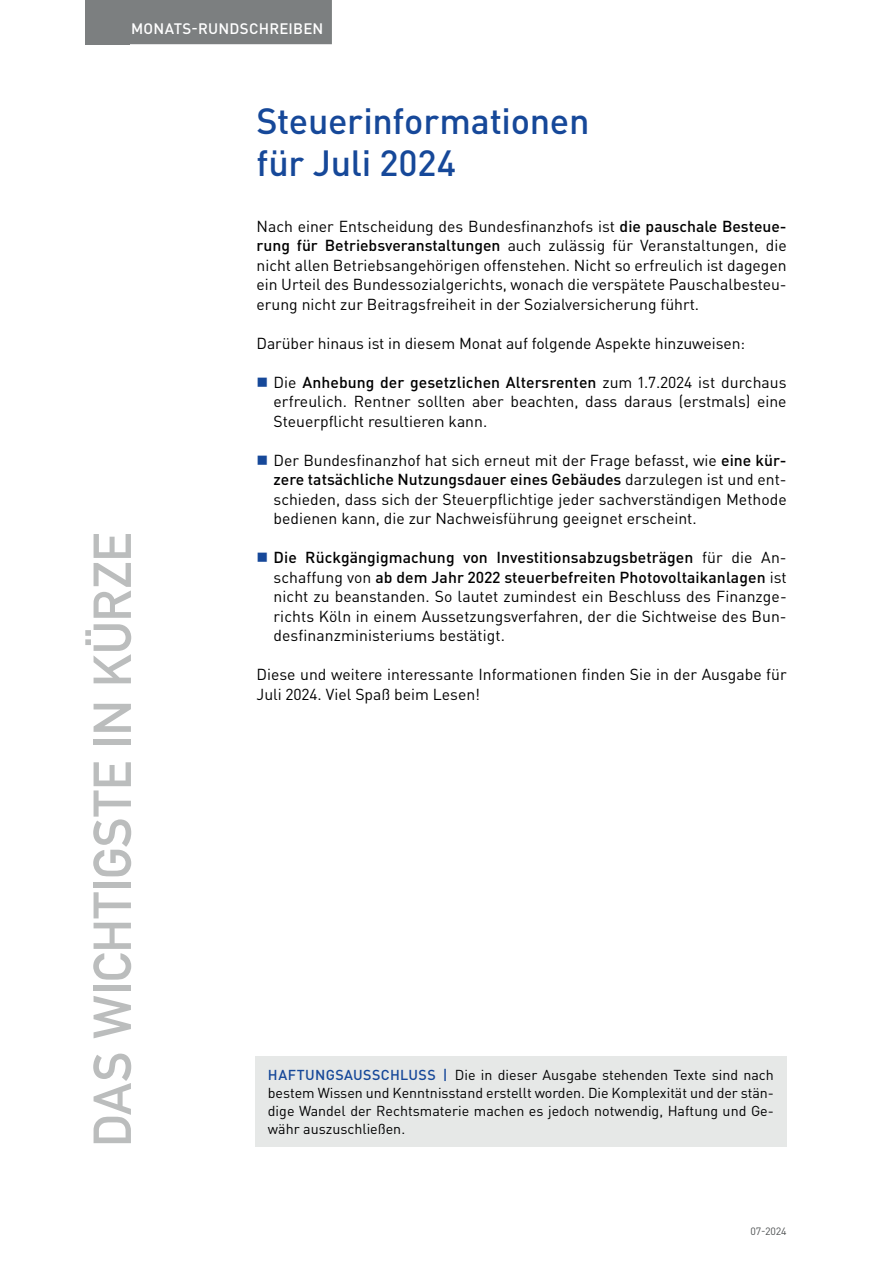
<style>
.page{position:relative;width:893px;height:1263px;background:#fff}
.page>*{position:absolute;margin:0;border:0;box-sizing:border-box;transform-origin:0 0}
.t1{font:52.5px "DIN Mittelschrift Std";color:#bbbdbd}
.t2{font:500 36px/42px "DIN Pro";letter-spacing:-.01em;color:#164899}
.t3{font:15.75px/19.5px "DIN Pro";color:#000001;text-align:justify}
.t4{font:500 15px "DIN Pro";letter-spacing:.015em;color:#fff}
.t5{font:14.25px/18px "DIN Pro";color:#000001;text-align:justify}
.t6{font:10.5px "DIN Pro";color:#4f5253}
.s1{font-weight:500}
.s2{font-weight:500;color:#164899}
</style>
<div class="page">
<div style="left:85px;top:0;width:45px;height:44px;background:#7c7f80"></div>
<div style="left:122px;top:0;width:210px;height:44px;background:#7c7f80"></div>
<div style="left:255px;top:1057px;width:532px;height:90px;background:#e6e8e7"></div>
<p class="t4" style="left:131px;top:18px;width:194px">MONATS-RUNDSCHREIBEN</p>
<h1 class="t1" style="left:82px;top:1147px;width:616px;rotate:-90deg">DAS WICHTIGSTE IN KÜRZE</h1>
<h2 class="t2" style="left:257px;top:99px;width:334px">Steuerinformationen für Juli 2024</h2>
<p class="t3" style="left:257px;top:216px;width:532px">Nach einer Entscheidung des Bundesfinanzhofs ist <span class="s1">die pauschale Besteue&shy;rung für Betriebsveranstaltungen</span> auch zulässig für Veranstaltungen, die nicht allen Betriebsangehörigen offenstehen. Nicht so erfreulich ist dagegen ein Urteil des Bundessozialgerichts, wonach die verspätete Pauschalbesteu&shy;erung nicht zur Beitragsfreiheit in der Sozialversicherung führt.</p>
<p class="t3" style="left:257px;top:333px;width:490px">Darüber hinaus ist in diesem Monat auf folgende Aspekte hinzuweisen:</p>
<p class="t3" style="left:274px;top:372px;width:515px">Die <span class="s1">Anhebung der gesetzlichen Altersrenten</span> zum 1.7.2024 ist durchaus erfreulich. Rentner sollten aber beachten, dass daraus (erstmals) eine Steuerpflicht resultieren kann.</p>
<p class="t3" style="left:274px;top:450px;width:515px">Der Bundesfinanzhof hat sich erneut mit der Frage befasst, wie <span class="s1">eine kür&shy;zere tatsächliche Nutzungsdauer eines Gebäudes</span> darzulegen ist und ent&shy;schieden, dass sich der Steuerpflichtige jeder sachverständigen Methode bedienen kann, die zur Nachweisführung geeignet erscheint.</p>
<p class="t3" style="left:274px;top:547px;width:515px"><span class="s1">Die Rückgängigmachung von Investitionsabzugsbeträgen</span> für die An&shy;schaffung von <span class="s1">ab dem Jahr 2022 steuerbefreiten Photovoltaikanlagen</span> ist nicht zu beanstanden. So lautet zumindest ein Beschluss des Finanzge&shy;richts Köln in einem Aussetzungsverfahren, der die Sichtweise des Bun&shy;desfinanzministeriums bestätigt.</p>
<p class="t3" style="left:257px;top:664px;width:532px">Diese und weitere interessante Informationen finden Sie in der Ausgabe für<br>Juli 2024. Viel Spaß beim Lesen!</p>
<p class="t5" style="left:268px;top:1065px;width:508px"><span class="s2">HAFTUNGSAUSSCHLUSS |</span> Die in dieser Ausgabe stehenden Texte sind nach bestem Wissen und Kenntnisstand erstellt worden. Die Komplexität und der stän&shy;dige Wandel der Rechtsmaterie machen es jedoch notwendig, Haftung und Ge&shy;währ auszuschließen.</p>
<p class="t6" style="left:751px;top:1224px;width:38px">07-2024</p>
</div>
